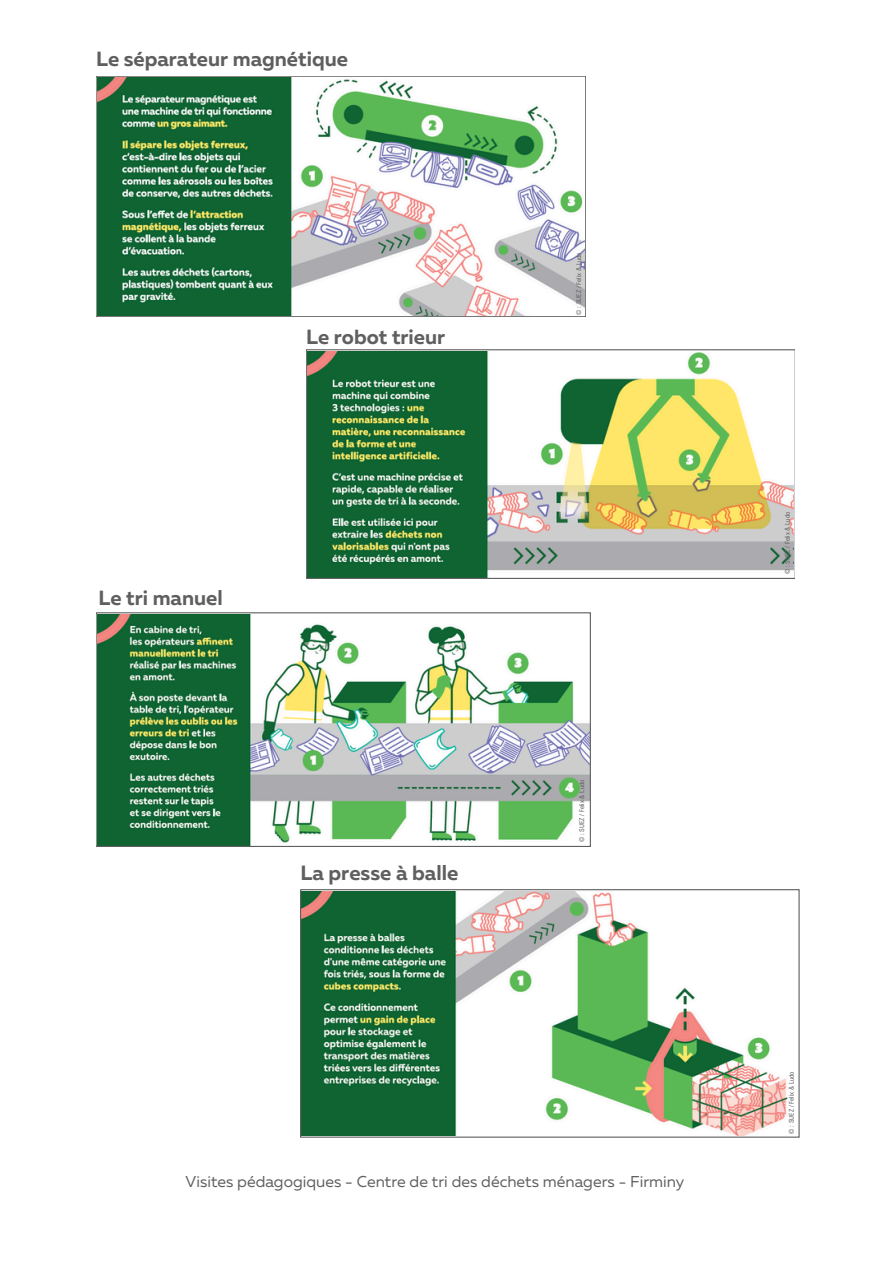
<style>
.page{position:relative;width:894px;height:1264px;background:#fff}
.page>*{position:absolute;margin:0;border:0;box-sizing:border-box;transform-origin:0 0}
.t1{font:700 20.55px "Muller";color:#605f5f}
.t2{font:700 20.4px "Muller";color:#605f5f}
.t3{font:15.75px "Muller";color:#605f5f}
.t4{font:6.6px "Arial Nova Cond";color:#605f5f}
</style>
<div class="page">
<img style="left:98px;top:615px;width:490px;height:229px">
<img style="left:302px;top:891px;width:486px;height:244px">
<div style="left:300px;top:889px;width:498px;height:248px;border:1px solid #605f5f"></div>
<img style="left:98px;top:78px;width:485px;height:237px">
<div style="left:96px;top:76px;width:489px;height:241px;border:1px solid #605f5f"></div>
<img style="left:308px;top:352px;width:484px;height:224px">
<p class="t2" style="left:96px;top:50px;width:253px">Le séparateur magnétique</p>
<p class="t2" style="left:306px;top:328px;width:140px">Le robot trieur</p>
<h1 class="t2" style="left:99px;top:589px;width:125px">Le tri manuel</h1>
<p class="t1" style="left:300px;top:863px;width:159px">La presse à balle</p>
<h2 class="t4" style="left:574px;top:315px;width:64px;rotate:-90deg">© : SUEZ / Felix &amp; Ludo</h2>
<p class="t4" style="left:577px;top:842px;width:64px;rotate:-90deg">© : SUEZ / Felix &amp; Ludo</p>
<h1 class="t3" style="left:185px;top:1175px;width:500px">Visites pédagogiques - Centre de tri des déchets ménagers - Firminy</h1>
<p class="t4" style="left:783px;top:574px;width:64px;rotate:-90deg">© : SUEZ / Felix &amp; Ludo</p>
<p class="t4" style="left:787px;top:1133px;width:64px;rotate:-90deg">© : SUEZ / Felix &amp; Ludo</p>
</div>
